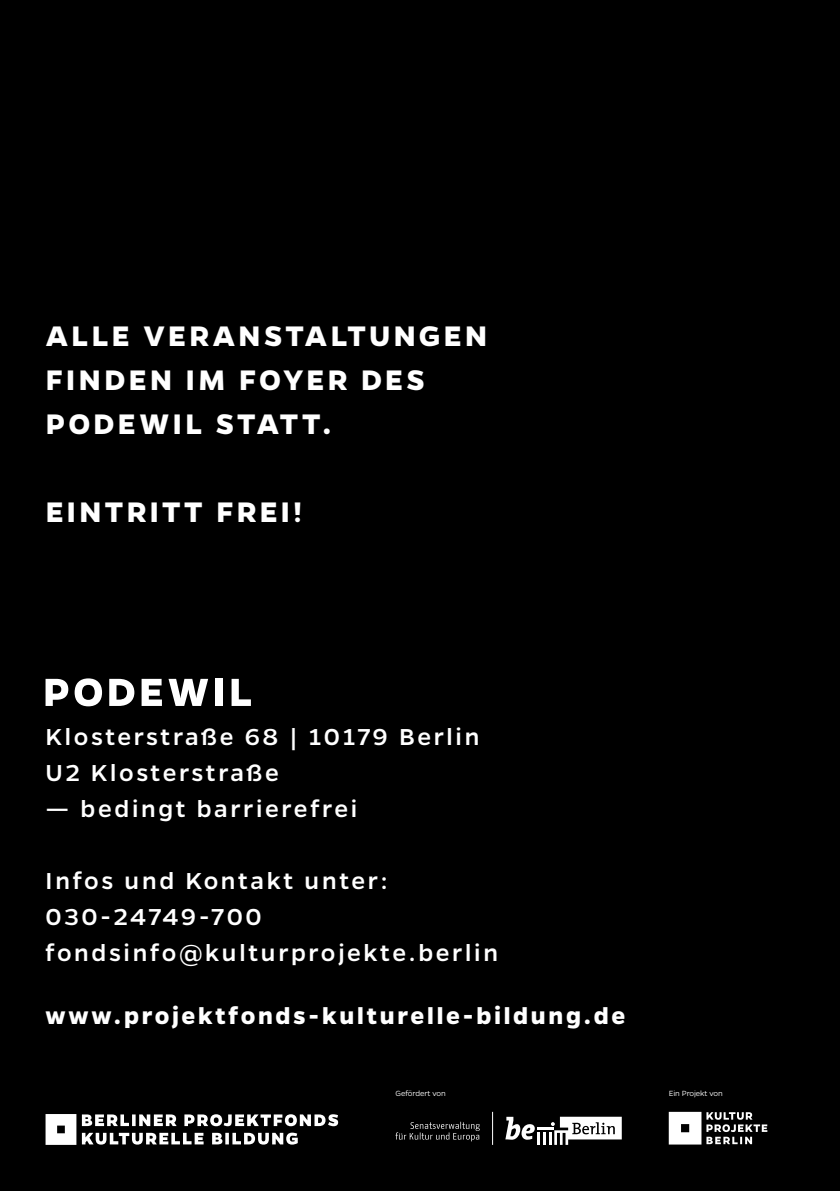
<style>
.page{position:relative;width:840px;height:1191px;background:#fff}
.page>*{position:absolute;margin:0;border:0;box-sizing:border-box;transform-origin:0 0}
.t1{font:700 32px/44px "Gentona";letter-spacing:.105em;color:#fff}
.t2{font:500 26.2px/36px "Gentona";letter-spacing:.1em;color:#fff}
.t3{font:700 26.2px "Gentona";letter-spacing:.105em;color:#fff}
.t4{font:300 8.4px "Gentona";letter-spacing:-.01em;color:#fff}
</style>
<div class="page">
<div style="left:0;top:0;width:839px;height:1191px;background:#000"></div>
<svg style="left:46px;top:679px;width:22px;height:27px"></svg>
<svg style="left:75px;top:678px;width:27px;height:28px"></svg>
<svg style="left:109px;top:679px;width:25px;height:27px"></svg>
<svg style="left:141px;top:679px;width:21px;height:27px"></svg>
<svg style="left:168px;top:679px;width:40px;height:27px"></svg>
<div style="left:215px;top:679px;width:7px;height:27px;background:#fff"></div>
<svg style="left:231px;top:679px;width:20px;height:27px"></svg>
<svg style="left:668px;top:1111px;width:99px;height:33px"></svg>
<hr style="left:492px;top:1111px;width:1px;height:33px;background:#fff">
<svg style="left:505px;top:1116px;width:116px;height:28px"></svg>
<svg style="left:395px;top:1121px;width:84px;height:20px;background:#242424"></svg>
<svg style="left:46px;top:1114px;width:30px;height:30px"></svg>
<svg style="left:82px;top:1114px;width:256px;height:12px"></svg>
<svg style="left:82px;top:1132px;width:215px;height:12px"></svg>
<p class="t1" style="left:46px;top:313px;width:442px">ALLE VERANSTALTUNGEN<br>FINDEN IM FOYER DES<br>PODEWIL STATT.</p>
<p class="t1" style="left:46px;top:489px;width:257px">EINTRITT FREI!</p>
<p class="t2" style="left:46px;top:718px;width:435px">Klosterstraße 68 | 10179 Berlin<br>U2 Klosterstraße</p>
<p class="t2" style="left:46px;top:790px;width:313px">— bedingt barrierefrei</p>
<p class="t2" style="left:46px;top:862px;width:454px">Infos und Kontakt unter:<br>030-24749-700 fondsinfo@kulturprojekte.berlin</p>
<p class="t3" style="left:46px;top:1000px;width:581px">www.projektfonds-kulturelle-bildung.de</p>
<p class="t4" style="left:395px;top:1089px;width:52px">Gefördert von</p>
<p class="t4" style="left:668px;top:1089px;width:56px">Ein Projekt von</p>
</div>
